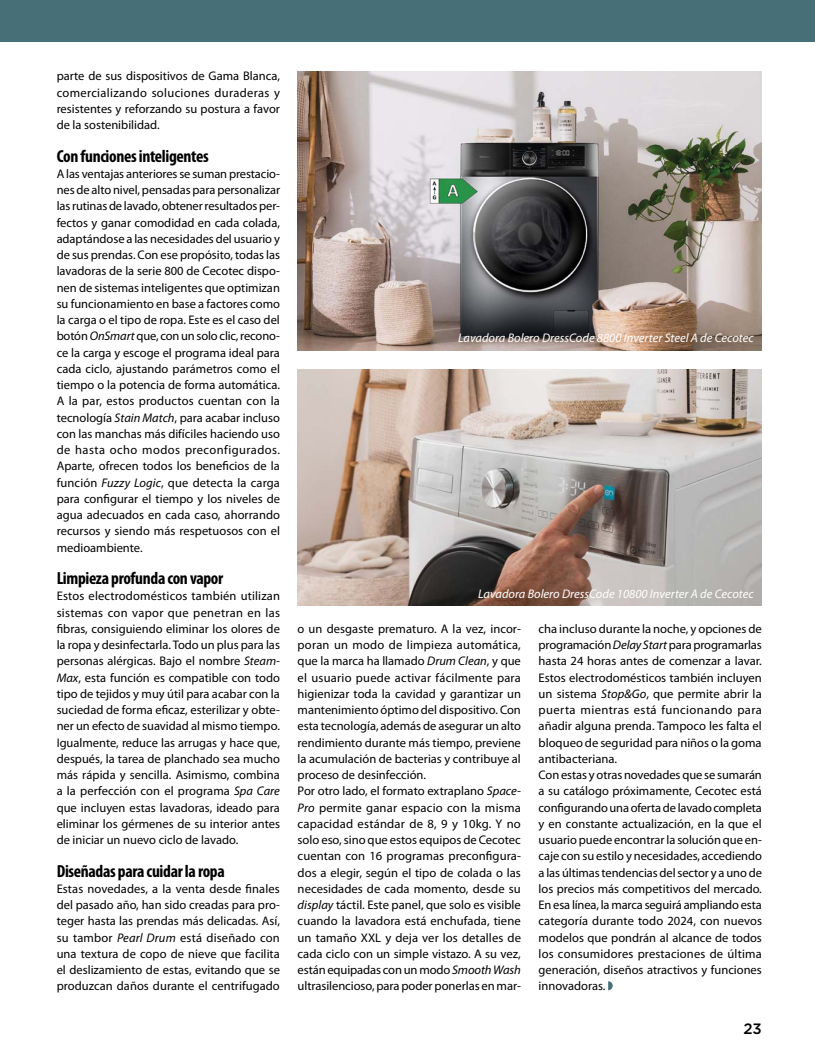
<style>
.page{position:relative;width:815px;height:1063px;background:#fff}
.page>*{position:absolute;margin:0;border:0;box-sizing:border-box;transform-origin:0 0}
.t1{font:700 condensed 17.5px "Myriad Pro";letter-spacing:-.02em;color:#000}
.t2{font:500 15px "Gotham";color:#000}
.t3{font:12.5px/16.2px "Myriad Pro";color:#000;text-align:justify}
.t4{font:italic 12.5px "Myriad Pro";color:#fff}
.s1{font-style:italic}
</style>
<div class="page">
<div style="left:0;top:0;width:815px;height:41px;background:#466f77"></div>
<svg style="left:608px;top:981px;width:5px;height:9px"></svg>
<img style="left:298px;top:71px;width:464px;height:280px">
<img style="left:298px;top:370px;width:464px;height:236px">
<p class="t3" style="left:57px;top:68px;width:225px">parte de sus dispositivos de Gama Blanca, comercializando soluciones duraderas y resistentes y reforzando su postura a favor de la sostenibilidad.</p>
<h1 class="t1" style="left:57px;top:145px;width:154px">Con funciones inteligentes</h1>
<p class="t3" style="left:57px;top:165px;width:225px">A las ventajas anteriores se suman prestacio&shy;nes de alto nivel, pensadas para personalizar las rutinas de lavado, obtener resultados per&shy;fectos y ganar comodidad en cada colada, adaptándose a las necesidades del usuario y de sus prendas. Con ese propósito, todas las lavadoras de la serie 800 de Cecotec dispo&shy;nen de sistemas inteligentes que optimizan su funcionamiento en base a factores como la carga o el tipo de ropa. Este es el caso del botón <span class="s1">OnSmart</span> que, con un solo clic, recono&shy;ce la carga y escoge el programa ideal para cada ciclo, ajustando parámetros como el tiempo o la potencia de forma automática.<br>A la par, estos productos cuentan con la tecnología <span class="s1">Stain Match</span>, para acabar incluso con las manchas más difíciles haciendo uso de hasta ocho modos preconfigurados.<br>Aparte, ofrecen todos los beneficios de la función <span class="s1">Fuzzy Logic</span>, que detecta la carga para configurar el tiempo y los niveles de agua adecuados en cada caso, ahorrando recursos y siendo más respetuosos con el medioambiente.</p>
<h1 class="t1" style="left:57px;top:567px;width:168px">Limpieza profunda con vapor</h1>
<p class="t3" style="left:57px;top:588px;width:225px">Estos electrodomésticos también utilizan sistemas con vapor que penetran en las fibras, consiguiendo eliminar los olores de la ropa y desinfectarla. Todo un plus para las personas alérgicas. Bajo el nombre <span class="s1">Steam-Max</span>, esta función es compatible con todo tipo de tejidos y muy útil para acabar con la suciedad de forma eficaz, esterilizar y obte&shy;ner un efecto de suavidad al mismo tiempo.<br>Igualmente, reduce las arrugas y hace que, después, la tarea de planchado sea mucho más rápida y sencilla. Asimismo, combina a la perfección con el programa <span class="s1">Spa Care </span>que incluyen estas lavadoras, ideado para eliminar los gérmenes de su interior antes de iniciar un nuevo ciclo de lavado.</p>
<h1 class="t1" style="left:57px;top:860px;width:170px">Diseñadas para cuidar la ropa</h1>
<p class="t3" style="left:57px;top:880px;width:225px">Estas novedades, a la venta desde finales del pasado año, han sido creadas para pro&shy;teger hasta las prendas más delicadas. Así, su tambor <span class="s1">Pearl Drum</span> está diseñado con una textura de copo de nieve que facilita el deslizamiento de estas, evitando que se produzcan daños durante el centrifugado</p>
<p class="t4" style="left:458px;top:331px;width:297px">Lavadora Bolero DressCode 8800 Inverter Steel A de Cecotec</p>
<p class="t4" style="left:478px;top:586px;width:277px">Lavadora Bolero DressCode 10800 Inverter A de Cecotec</p>
<p class="t3" style="left:298px;top:620px;width:225px;text-align:left">o un desgaste prematuro. A la vez, incor&shy;poran un modo de limpieza automática, que la marca ha llamado <span class="s1">Drum Clean</span>, y que el usuario puede activar fácilmente para higienizar toda la cavidad y garantizar un mantenimiento óptimo del dispositivo. Con esta tecnología, además de asegurar un alto rendimiento durante más tiempo, previene la acumulación de bacterias y contribuye al proceso de desinfección.<br>Por otro lado, el formato extraplano <span class="s1">Space-Pro</span> permite ganar espacio con la misma capacidad estándar de 8, 9 y 10kg. Y no solo eso, sino que estos equipos de Cecotec cuentan con 16 programas preconfigura&shy;dos a elegir, según el tipo de colada o las necesidades de cada momento, desde su <span class="s1">display</span> táctil. Este panel, que solo es visible cuando la lavadora está enchufada, tiene un tamaño XXL y deja ver los detalles de cada ciclo con un simple vistazo. A su vez, están equipadas con un modo <span class="s1">Smooth Wash </span>ultrasilencioso, para poder ponerlas en mar-</p>
<p class="t3" style="left:539px;top:620px;width:225px;text-align:left">cha incluso durante la noche, y opciones de programación <span class="s1">Delay Start</span> para programarlas hasta 24 horas antes de comenzar a lavar.<br>Estos electrodomésticos también incluyen un sistema <span class="s1">Stop&amp;Go</span>, que permite abrir la puerta mientras está funcionando para añadir alguna prenda. Tampoco les falta el bloqueo de seguridad para niños o la goma antibacteriana.<br>Con estas y otras novedades que se sumarán a su catálogo próximamente, Cecotec está configurando una oferta de lavado completa y en constante actualización, en la que el usuario puede encontrar la solución que en&shy;caje con su estilo y necesidades, accediendo a las últimas tendencias del sector y a uno de los precios más competitivos del mercado.<br>En esa línea, la marca seguirá ampliando esta categoría durante todo 2024, con nuevos modelos que pondrán al alcance de todos los consumidores prestaciones de última generación, diseños atractivos y funciones innovadoras.</p>
<p class="t2" style="left:743px;top:1018px;width:20px">23</p>
</div>
